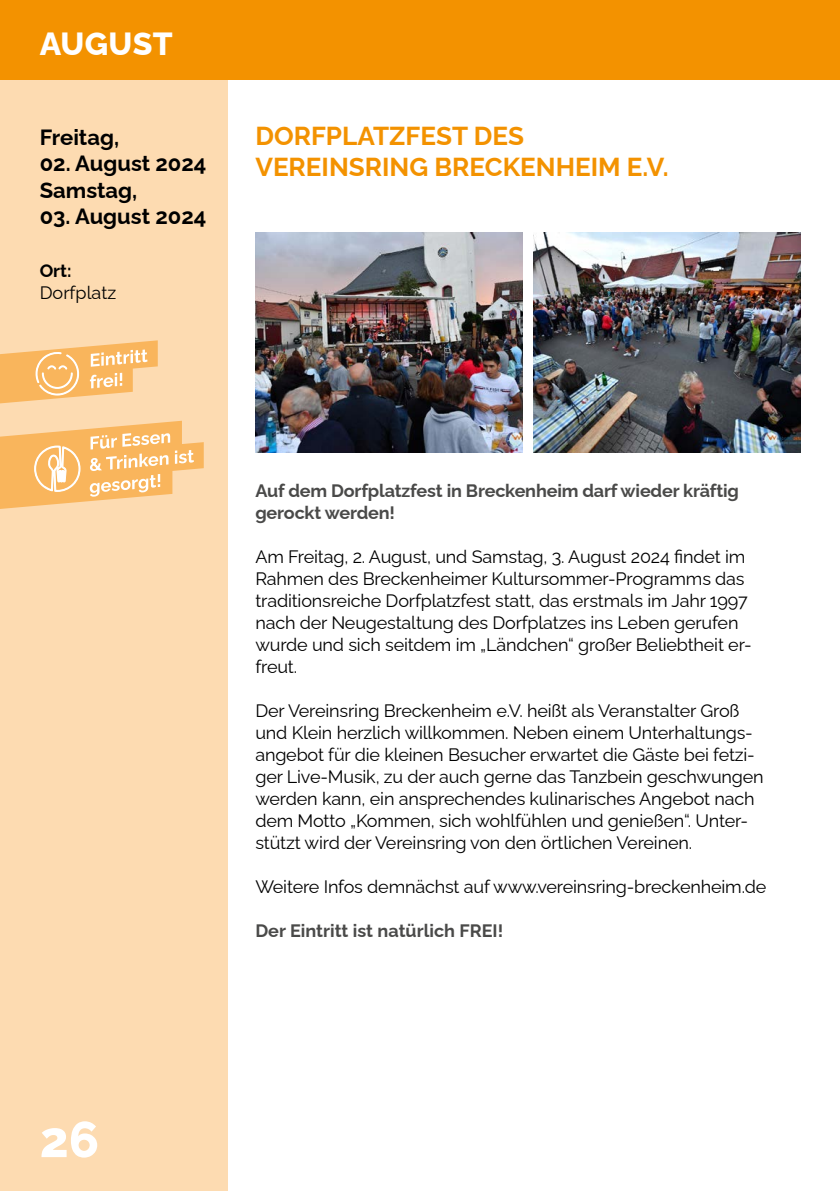
<style>
.page{position:relative;width:840px;height:1191px;background:#fff}
.page>*{position:absolute;margin:0;border:0;box-sizing:border-box;transform-origin:0 0}
.t1{font:800 50px "Raleway";color:#fff}
.t2{font:800 32px "Raleway";letter-spacing:.01em;color:#fff}
.t3{font:700 26px/31.2px "Raleway";color:#f39200}
.t4{font:700 22px/26.4px "Raleway";color:#000}
.t5{font:18px/22px "Raleway";letter-spacing:-.01em;color:#000}
.t6{font:700 18px/22px "Raleway";letter-spacing:-.01em;color:#4a4a49}
.t7{font:700 18px "Raleway";color:#000}
</style>
<div class="page">
<div style="left:0;top:31px;width:227px;height:1160px;background:#fddbb1"></div>
<div style="left:0;top:0;width:839px;height:79px;background:#f39200"></div>
<hr style="left:839px;top:0;width:1px;height:79px;background:#f39200">
<img style="left:255px;top:233px;width:267px;height:220px">
<img style="left:533px;top:233px;width:266px;height:220px">
<svg style="left:0;top:340px;width:158px;height:63px"></svg>
<svg style="left:0;top:420px;width:204px;height:89px"></svg>
<h2 class="t2" style="left:40px;top:18px;width:134px">AUGUST</h2>
<p class="t4" style="left:40px;top:121px;width:81px">Freitag,</p>
<p class="t4" style="left:40px;top:148px;width:168px">02. August 2024<br>Samstag,</p>
<p class="t4" style="left:40px;top:200px;width:168px">03. August 2024</p>
<p class="t7" style="left:40px;top:256px;width:33px">Ort:</p>
<p class="t5" style="left:40px;top:279px;width:78px">Dorfplatz</p>
<h3 class="t3" style="left:255px;top:117px;width:414px">DORFPLATZFEST DES<br>VEREINSRING BRECKENHEIM E.V.</h3>
<p class="t6" style="left:255px;top:477px;width:485px">Auf dem Dorfplatzfest in Breckenheim darf wieder kräftig gerockt werden!</p>
<p class="t5" style="left:255px;top:543px;width:497px">Am Freitag, 2. August, und Samstag, 3. August 2024 findet im Rahmen des Breckenheimer Kultursommer-Programms das traditionsreiche Dorfplatzfest statt, das erstmals im Jahr 1997 nach der Neugestaltung des Dorfplatzes ins Leben gerufen wurde und sich seitdem im „Ländchen“ großer Beliebtheit er&shy;freut.</p>
<p class="t5" style="left:255px;top:697px;width:509px">Der Vereinsring Breckenheim e.V. heißt als Veranstalter Groß und Klein herzlich willkommen. Neben einem Unterhaltungs&shy;angebot für die kleinen Besucher erwartet die Gäste bei fetzi&shy;ger Live-Musik, zu der auch gerne das Tanzbein geschwungen werden kann, ein ansprechendes kulinarisches Angebot nach dem Motto „Kommen, sich wohlfühlen und genießen“. Unter&shy;stützt wird der Vereinsring von den örtlichen Vereinen.</p>
<p class="t5" style="left:255px;top:873px;width:512px">Weitere Infos demnächst auf www.vereinsring-breckenheim.de</p>
<p class="t6" style="left:255px;top:917px;width:249px">Der Eintritt ist natürlich FREI!</p>
<h1 class="t1" style="left:40px;top:1099px;width:61px">26</h1>
</div>
